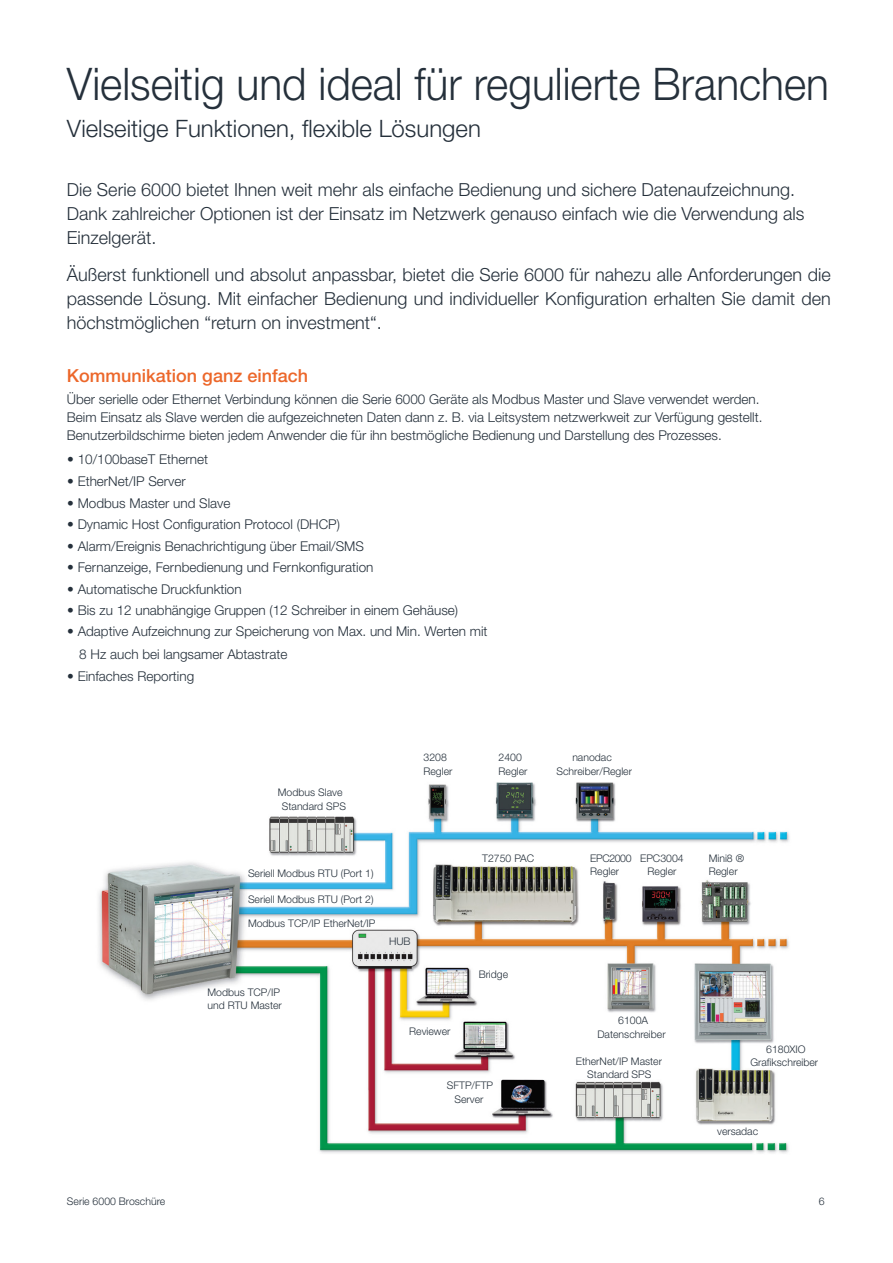
<style>
.page{position:relative;width:893px;height:1263px;background:#fff}
.page>*{position:absolute;margin:0;border:0;box-sizing:border-box;transform-origin:0 0}
.t1{font:300 45px "Helvetica Neue LT Std";color:#25303b;scale:.95 1}
.t2{font:300 24px "Helvetica Neue LT Std";color:#25303b}
.t3{font:300 18px/24px "Helvetica Neue LT Std";color:#25303b}
.t4{font:500 18px "Helvetica Neue LT Std";color:#ec672a}
.t5{font:300 13.5px/18px "Helvetica Neue LT Std";color:#25303b}
.t6{font:300 10.5px/13.5px "Helvetica Neue LT Std";color:#25303b;text-align:center}
.t7{font:300 10.5px/13.5px "Helvetica Neue LT Std";letter-spacing:-.035em;color:#25303b}
</style>
<div class="page">
<img style="left:98px;top:782px;width:691px;height:371px">
<h1 class="t1" style="left:67px;top:57px;width:804px">Vielseitig und ideal für regulierte Branchen</h1>
<h2 class="t2" style="left:67px;top:114px;width:415px">Vielseitige Funktionen, flexible Lösungen</h2>
<h3 class="t3" style="left:67px;top:177px;width:739px">Die Serie 6000 bietet Ihnen weit mehr als einfache Bedienung und sichere Datenaufzeichnung.<br>Dank zahlreicher Optionen ist der Einsatz im Netzwerk genauso einfach wie die Verwendung als<br>Einzelgerät.</h3>
<p class="t3" style="left:67px;top:262px;width:765px;text-align:justify">Äußerst funktionell und absolut anpassbar, bietet die Serie 6000 für nahezu alle Anforderungen die passende Lösung. Mit einfacher Bedienung und individueller Konfiguration erhalten Sie damit den höchstmöglichen “return on investment“.</p>
<h3 class="t4" style="left:67px;top:365px;width:243px">Kommunikation ganz einfach</h3>
<p class="t5" style="left:67px;top:390px;width:697px">Über serielle oder Ethernet Verbindung können die Serie 6000 Geräte als Modbus Master und Slave verwendet werden.<br>Beim Einsatz als Slave werden die aufgezeichneten Daten dann z. B. via Leitsystem netzwerkweit zur Verfügung gestellt.<br>Benutzerbildschirme bieten jedem Anwender die für ihn bestmögliche Bedienung und Darstellung des Prozesses.</p>
<p class="t5" style="left:67px;top:450px;width:143px">• 10/100baseT Ethernet</p>
<p class="t5" style="left:67px;top:472px;width:120px">• EtherNet/IP Server</p>
<p class="t5" style="left:67px;top:494px;width:165px">• Modbus Master und Slave</p>
<p class="t5" style="left:67px;top:515px;width:274px">• Dynamic Host Configuration Protocol (DHCP)</p>
<p class="t5" style="left:67px;top:537px;width:298px">• Alarm/Ereignis Benachrichtigung über Email/SMS</p>
<p class="t5" style="left:67px;top:558px;width:308px">• Fernanzeige, Fernbedienung und Fernkonfiguration</p>
<p class="t5" style="left:67px;top:579px;width:176px">• Automatische Druckfunktion</p>
<p class="t5" style="left:67px;top:601px;width:392px">• Bis zu 12 unabhängige Gruppen (12 Schreiber in einem Gehäuse)</p>
<p class="t5" style="left:79px;top:620px;width:410px;line-height:22.2px;text-indent:-12px">• Adaptive Aufzeichnung zur Speicherung von Max. und Min. Werten mit<br>8 Hz auch bei langsamer Abtastrate</p>
<p class="t5" style="left:67px;top:667px;width:129px">• Einfaches Reporting</p>
<p class="t6" style="left:278px;top:785px;width:66px">Modbus Slave</p>
<p class="t6" style="left:282px;top:799px;width:66px">Standard SPS</p>
<p class="t6" style="left:424px;top:750px;width:30px;text-align:left">3208<br>Regler</p>
<p class="t6" style="left:499px;top:750px;width:30px;text-align:left">2400<br>Regler</p>
<p class="t6" style="left:557px;top:750px;width:77px">nanodac<br>Schreiber/Regler</p>
<p class="t6" style="left:248px;top:867px;width:127px">Seriell Modbus RTU (Port 1)</p>
<p class="t6" style="left:248px;top:892px;width:127px">Seriell Modbus RTU (Port 2)</p>
<p class="t6" style="left:248px;top:916px;width:129px">Modbus TCP/IP EtherNet/IP</p>
<p class="t6" style="left:207px;top:985px;width:76px;text-align:left">Modbus TCP/IP und RTU Master</p>
<p class="t6" style="left:389px;top:934px;width:23px">HUB</p>
<p class="t6" style="left:409px;top:1024px;width:43px">Reviewer</p>
<p class="t6" style="left:482px;top:851px;width:53px">T2750 PAC</p>
<p class="t7" style="left:590px;top:851px;width:43px">EPC2000<br>Regler</p>
<p class="t6" style="left:640px;top:851px;width:45px">EPC3004<br>Regler</p>
<p class="t6" style="left:709px;top:851px;width:37px;text-align:left">Mini8 ®<br>Regler</p>
<p class="t6" style="left:479px;top:967px;width:31px">Bridge</p>
<p class="t6" style="left:597px;top:1013px;width:70px">6100A<br>Datenschreiber</p>
<p class="t6" style="left:576px;top:1054px;width:88px">EtherNet/IP Master<br>Standard SPS</p>
<p class="t6" style="left:750px;top:1042px;width:69px">6180XIO<br>Grafikschreiber</p>
<p class="t6" style="left:447px;top:1078px;width:48px">SFTP/FTP<br>Server</p>
<p class="t6" style="left:717px;top:1124px;width:43px">versadac</p>
<p class="t6" style="left:67px;top:1194px;width:100px">Serie 6000 Broschüre</p>
<p class="t6" style="left:819px;top:1194px;width:7px">6</p>
</div>
